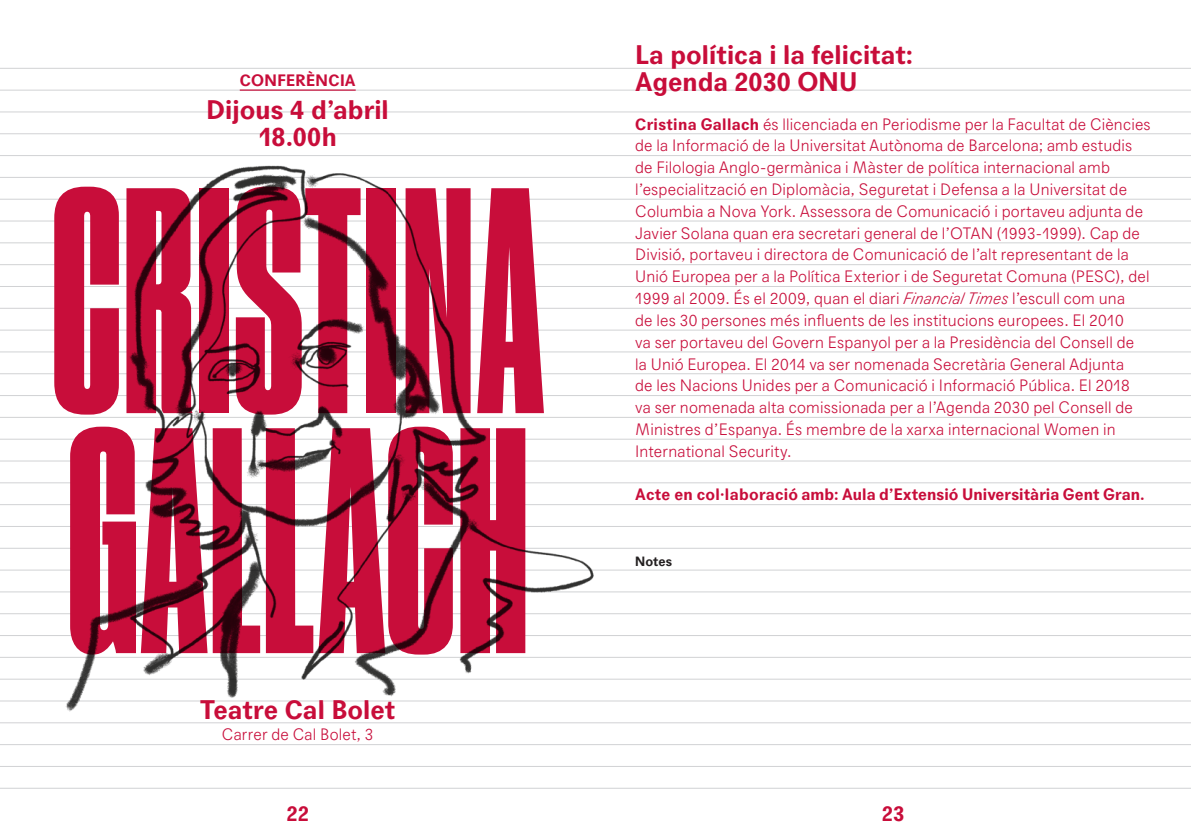
<style>
.page{position:relative;width:1191px;height:840px;background:#fff}
.page>*{position:absolute;margin:0;border:0;box-sizing:border-box;transform-origin:0 0}
.t1{font:302px "Druk X Cond Super";letter-spacing:.01em;color:#c80d3a}
.Subtitol{font:700 26px/27.2px "Agipo";letter-spacing:.005em;color:#c80d3a}
.Dia{font:700 26px "Agipo";letter-spacing:.005em;color:#c80d3a}
.Hora{font:700 26px "Agipo";color:#c80d3a}
.t2{font:700 21px "Agipo";color:#c80d3a}
.Text{font:300 16px/21.8px "Agipo";letter-spacing:.01em;color:#c80d3a}
.Text-2{font:700 16px "Agipo";letter-spacing:.005em;color:#c80d3a}
.Adreça{font:300 16px "Agipo";letter-spacing:.01em;color:#c80d3a}
.Genere{font:700 16px "Agipo";letter-spacing:.02em;color:#c80d3a}
.Text_Negreta{font:700 13px "Agipo";letter-spacing:.005em;color:#231f20}
.s1{font-weight:700}
.s2{font-style:italic}
</style>
<div class="page">
<hr style="left:0;top:68px;width:1191px;height:1px;background:#d1d2d4">
<hr style="left:0;top:90px;width:1191px;height:1px;background:#d1d2d4">
<hr style="left:0;top:111px;width:1191px;height:1px;background:#d1d2d4">
<hr style="left:0;top:133px;width:1191px;height:1px;background:#d1d2d4">
<hr style="left:0;top:155px;width:1191px;height:1px;background:#d1d2d4">
<hr style="left:0;top:177px;width:1191px;height:1px;background:#d1d2d4">
<hr style="left:0;top:199px;width:1191px;height:1px;background:#d1d2d4">
<hr style="left:0;top:220px;width:1191px;height:1px;background:#d1d2d4">
<hr style="left:0;top:242px;width:1191px;height:1px;background:#d1d2d4">
<hr style="left:0;top:264px;width:1191px;height:1px;background:#d1d2d4">
<hr style="left:0;top:286px;width:1191px;height:1px;background:#d1d2d4">
<hr style="left:0;top:308px;width:1191px;height:1px;background:#d1d2d4">
<hr style="left:0;top:329px;width:1191px;height:1px;background:#d1d2d4">
<hr style="left:0;top:351px;width:1191px;height:1px;background:#d1d2d4">
<hr style="left:0;top:373px;width:1191px;height:1px;background:#d1d2d4">
<hr style="left:0;top:395px;width:1191px;height:1px;background:#d1d2d4">
<hr style="left:0;top:417px;width:1191px;height:1px;background:#d1d2d4">
<hr style="left:0;top:438px;width:1191px;height:1px;background:#d1d2d4">
<hr style="left:0;top:460px;width:1191px;height:1px;background:#d1d2d4">
<hr style="left:0;top:482px;width:1191px;height:1px;background:#d1d2d4">
<hr style="left:0;top:504px;width:1191px;height:1px;background:#d1d2d4">
<hr style="left:0;top:526px;width:1191px;height:1px;background:#d1d2d4">
<hr style="left:0;top:547px;width:1191px;height:1px;background:#d1d2d4">
<hr style="left:0;top:569px;width:1191px;height:1px;background:#d1d2d4">
<hr style="left:0;top:591px;width:1191px;height:1px;background:#d1d2d4">
<hr style="left:0;top:613px;width:1191px;height:1px;background:#d1d2d4">
<hr style="left:0;top:634px;width:1191px;height:1px;background:#d1d2d4">
<hr style="left:0;top:656px;width:1191px;height:1px;background:#d1d2d4">
<hr style="left:0;top:678px;width:1191px;height:1px;background:#d1d2d4">
<hr style="left:0;top:700px;width:1191px;height:1px;background:#d1d2d4">
<hr style="left:0;top:722px;width:1191px;height:1px;background:#d1d2d4">
<hr style="left:0;top:743px;width:1191px;height:1px;background:#d1d2d4">
<hr style="left:0;top:765px;width:1191px;height:1px;background:#d1d2d4">
<hr style="left:0;top:787px;width:1191px;height:1px;background:#d1d2d4">
<img style="left:0;top:89px;width:595px;height:700px">
<p class="Genere" style="left:240px;top:68px;width:117px">CONFERÈNCIA</p>
<p class="Dia" style="left:207px;top:89px;width:184px">Dijous 4 d’abril</p>
<p class="Hora" style="left:259px;top:116px;width:79px">18.00h</p>
<p class="t1" style="left:52px;top:127px;width:493px">CRISTINA</p>
<p class="t1" style="left:68px;top:367px;width:461px">GALLACH</p>
<p class="Dia" style="left:200px;top:688px;width:196px">Teatre Cal Bolet</p>
<p class="Adreça" style="left:222px;top:722px;width:153px">Carrer de Cal Bolet, 3</p>
<p class="Subtitol" style="left:635px;top:39px;width:279px">La política i la felicitat:<br>Agenda 2030 ONU</p>
<p class="Text" style="left:635px;top:111px;width:517px"><span class="s1">Cristina Gallach</span> és llicenciada en Periodisme per la Facultat de Ciències de la Informació de la Universitat Autònoma de Barcelona; amb estudis de Filologia Anglo-germànica i Màster de política internacional amb l’especialització en Diplomàcia, Seguretat i Defensa a la Universitat de Columbia a Nova York. Assessora de Comunicació i portaveu adjunta de Javier Solana quan era secretari general de l’OTAN (1993-1999). Cap de Divisió, portaveu i directora de Comunicació de l’alt representant de la Unió Europea per a la Política Exterior i de Seguretat Comuna (PESC), del 1999 al 2009. És el 2009, quan el diari <span class="s2">Financial Times</span> l’escull com una<br>de les 30 persones més influents de les institucions europees. El 2010<br>va ser portaveu del Govern Espanyol per a la Presidència del Consell de<br>la Unió Europea. El 2014 va ser nomenada Secretària General Adjunta<br>de les Nacions Unides per a Comunicació i Informació Pública. El 2018<br>va ser nomenada alta comissionada per a l’Agenda 2030 pel Consell de Ministres d’Espanya. És membre de la xarxa internacional Women in International Security.</p>
<p class="Text-2" style="left:635px;top:482px;width:511px">Acte en col·laboració amb: Aula d’Extensió Universitària Gent Gran.</p>
<p class="Text_Negreta" style="left:635px;top:550px;width:38px">Notes</p>
<h3 class="t2" style="left:286px;top:796px;width:24px">22</h3>
<h3 class="t2" style="left:882px;top:796px;width:24px">23</h3>
</div>
